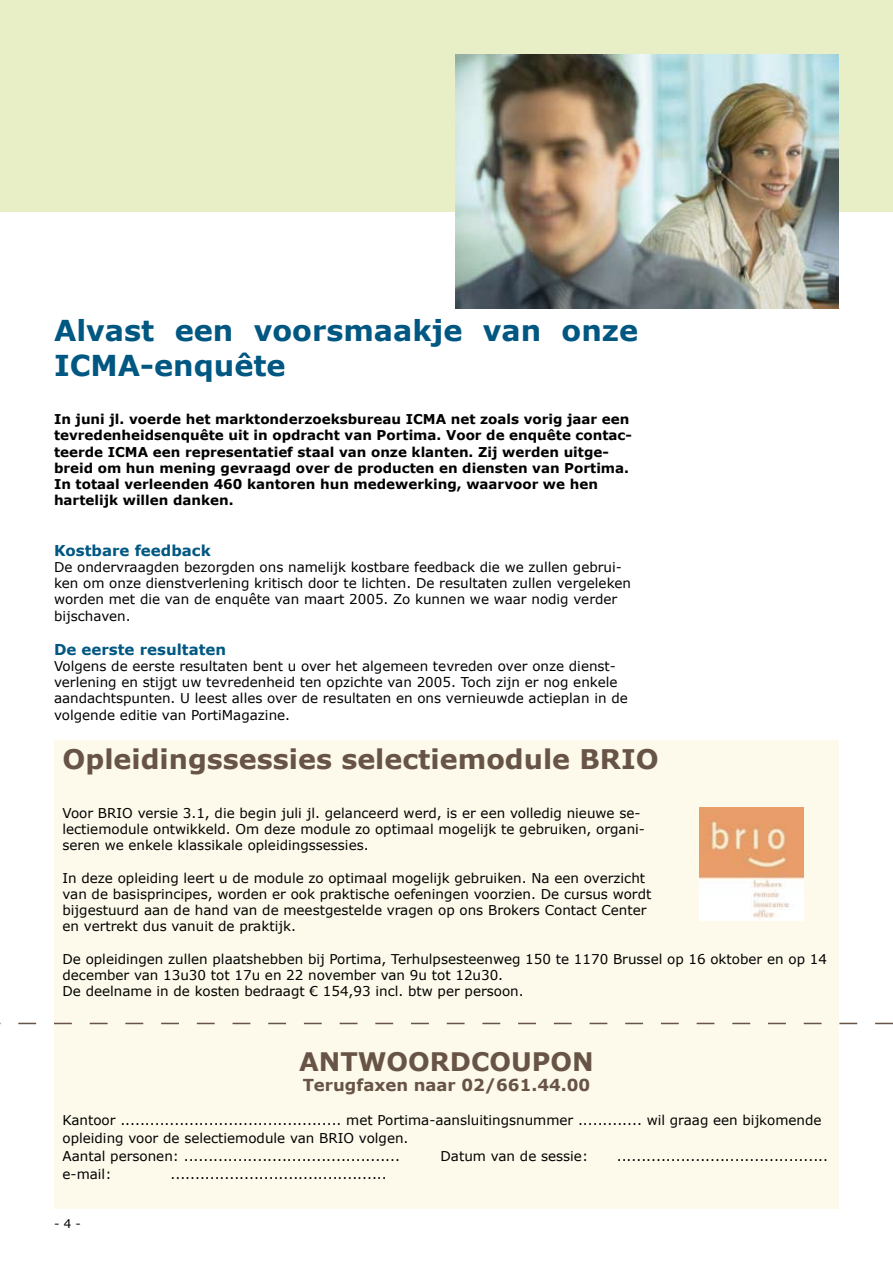
<style>
.page{position:relative;width:893px;height:1263px;background:#fff}
.page>*{position:absolute;margin:0;border:0;box-sizing:border-box;transform-origin:0 0}
.t1{font:700 28.8px/34.5px "Verdana";color:#005782}
.t2{font:700 27px "Verdana";color:#685447}
.t3{font:700 25.5px "Verdana";color:#685447}
.t4{font:700 16.5px "Verdana";color:#685447}
.t5{font:700 15px "Verdana";color:#005782}
.t6{font:13.5px/16.2px "Verdana";color:#000}
.t7{font:700 13.5px/16.2px "Verdana";color:#000}
.t8{font:12px "Verdana";color:#000}
</style>
<div class="page">
<div style="left:0;top:0;width:893px;height:212px;background:#e8efc7"></div>
<div style="left:54px;top:740px;width:785px;height:322px;background:#fdfaeb"></div>
<div style="left:54px;top:1043px;width:785px;height:166px;background:#fdfaeb"></div>
<svg style="left:0;top:1023px;width:893px;height:1px"></svg>
<img style="left:699px;top:808px;width:105px;height:112px">
<img style="left:455px;top:54px;width:384px;height:255px">
<h1 class="t1" style="left:54px;top:312px;width:586px">Alvast een voorsmaakje van onze<br>ICMA-enquête</h1>
<p class="t7" style="left:54px;top:411px;width:580px">In juni jl. voerde het marktonderzoeksbureau ICMA net zoals vorig jaar een tevredenheidsenquête uit in opdracht van Portima. Voor de enquête contac&shy;teerde ICMA een representatief staal van onze klanten. Zij werden uitge&shy;breid om hun mening gevraagd over de producten en diensten van Portima.<br>In totaal verleenden 460 kantoren hun medewerking, waarvoor we hen hartelijk willen danken.</p>
<p class="t5" style="left:54px;top:541px;width:158px">Kostbare feedback</p>
<p class="t6" style="left:54px;top:558px;width:579px">De ondervraagden bezorgden ons namelijk kostbare feedback die we zullen gebrui&shy;ken om onze dienstverlening kritisch door te lichten. De resultaten zullen vergeleken worden met die van de enquête van maart 2005. Zo kunnen we waar nodig verder bijschaven.</p>
<p class="t5" style="left:54px;top:640px;width:174px">De eerste resultaten</p>
<p class="t6" style="left:54px;top:657px;width:575px">Volgens de eerste resultaten bent u over het algemeen tevreden over onze dienst&shy;verlening en stijgt uw tevredenheid ten opzichte van 2005. Toch zijn er nog enkele aandachtspunten. U leest alles over de resultaten en ons vernieuwde actieplan in de volgende editie van PortiMagazine.</p>
<h2 class="t2" style="left:63px;top:742px;width:598px">Opleidingssessies selectiemodule BRIO</h2>
<p class="t6" style="left:63px;top:804px;width:584px">Voor BRIO versie 3.1, die begin juli jl. gelanceerd werd, is er een volledig nieuwe se&shy;lectiemodule ontwikkeld. Om deze module zo optimaal mogelijk te gebruiken, organi&shy;seren we enkele klassikale opleidingssessies.</p>
<p class="t6" style="left:63px;top:869px;width:590px">In deze opleiding leert u de module zo optimaal mogelijk gebruiken. Na een overzicht van de basisprincipes, worden er ook praktische oefeningen voorzien. De cursus wordt bijgestuurd aan de hand van de meestgestelde vragen op ons Brokers Contact Center en vertrekt dus vanuit de praktijk.</p>
<p class="t6" style="left:63px;top:950px;width:766px">De opleidingen zullen plaatshebben bij Portima, Terhulpsesteenweg 150 te 1170 Brussel op 16 oktober en op 14 december van 13u30 tot 17u en 22 november van 9u tot 12u30.<br>De deelname in de kosten bedraagt € 154,93 incl. btw per persoon.</p>
<h3 class="t3" style="left:299px;top:1045px;width:296px">ANTWOORDCOUPON</h3>
<p class="t4" style="left:303px;top:1074px;width:289px">Terugfaxen naar 02/661.44.00</p>
<p class="t6" style="left:63px;top:1110px;width:760px;line-height:18px">Kantoor ............................................. met Portima-aansluitingsnummer ............. wil graag een bijkomende opleiding voor de selectiemodule van BRIO volgen.<br>Aantal personen: ............................................</p>
<p class="t6" style="left:441px;top:1147px;width:149px">Datum van de sessie:</p>
<p class="t6" style="left:617px;top:1147px;width:213px">...........................................</p>
<p class="t6" style="left:63px;top:1165px;width:50px">e-mail:</p>
<p class="t6" style="left:171px;top:1165px;width:218px">............................................</p>
<p class="t8" style="left:54px;top:1216px;width:28px">- -</p>
</div>
